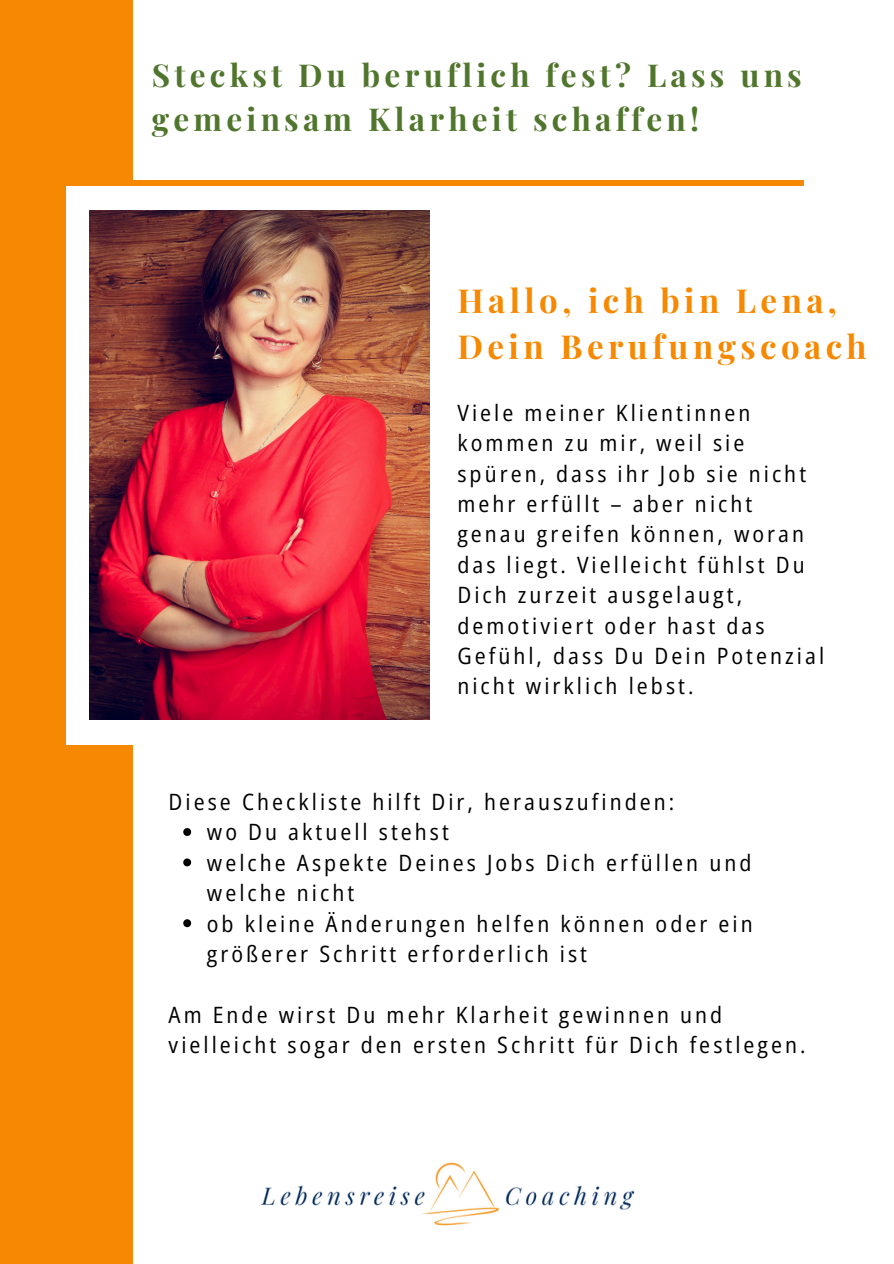
<style>
.page{position:relative;width:894px;height:1264px;background:#fff}
.page>*{position:absolute;margin:0;border:0;box-sizing:border-box;transform-origin:0 0}
.t1{font:700 33px/46.2px "Playfair Display";letter-spacing:.135em;color:#f68901}
.t2{font:700 31.5px/43.8px "Playfair Display";letter-spacing:.135em;color:#50752c}
.t3{font:semi-condensed 22.5px/30.3px "Open Sans";letter-spacing:.135em;color:#000}
</style>
<div class="page">
<div style="left:0;top:0;width:133px;height:1263px;background:#f68901"></div>
<img style="left:260px;top:1162px;width:375px;height:64px">
<div style="left:66px;top:186px;width:391px;height:558px;background:#fff"></div>
<img style="left:89px;top:211px;width:340px;height:508px">
<svg style="left:183px;top:828px;width:8px;height:8px"></svg>
<svg style="left:183px;top:858px;width:8px;height:8px"></svg>
<svg style="left:183px;top:919px;width:8px;height:8px"></svg>
<div style="left:133px;top:180px;width:671px;height:6px;background:#f68901"></div>
<h1 class="t2" style="left:152px;top:52px;width:651px">Steckst Du beruflich fest? Lass uns gemeinsam Klarheit schaffen!</h1>
<h1 class="t1" style="left:457px;top:276px;width:410px">Hallo, ich bin Lena,<br>Dein Berufungscoach</h1>
<p class="t3" style="left:457px;top:397px;width:368px">Viele meiner Klientinnen kommen zu mir, weil sie spüren, dass ihr Job sie nicht mehr erfüllt – aber nicht genau greifen können, woran das liegt. Vielleicht fühlst Du<br>Dich zurzeit ausgelaugt, demotiviert oder hast das<br>Gefühl, dass Du Dein Potenzial nicht wirklich lebst.</p>
<p class="t3" style="left:168px;top:786px;width:507px">Diese Checkliste hilft Dir, herauszufinden:</p>
<p class="t3" style="left:207px;top:816px;width:243px">wo Du aktuell stehst</p>
<p class="t3" style="left:207px;top:847px;width:546px">welche Aspekte Deines Jobs Dich erfüllen und welche nicht</p>
<p class="t3" style="left:207px;top:907px;width:547px">ob kleine Änderungen helfen können oder ein größerer Schritt erforderlich ist</p>
<p class="t3" style="left:168px;top:998px;width:638px">Am Ende wirst Du mehr Klarheit gewinnen und vielleicht sogar den ersten Schritt für Dich festlegen.</p>
</div>
